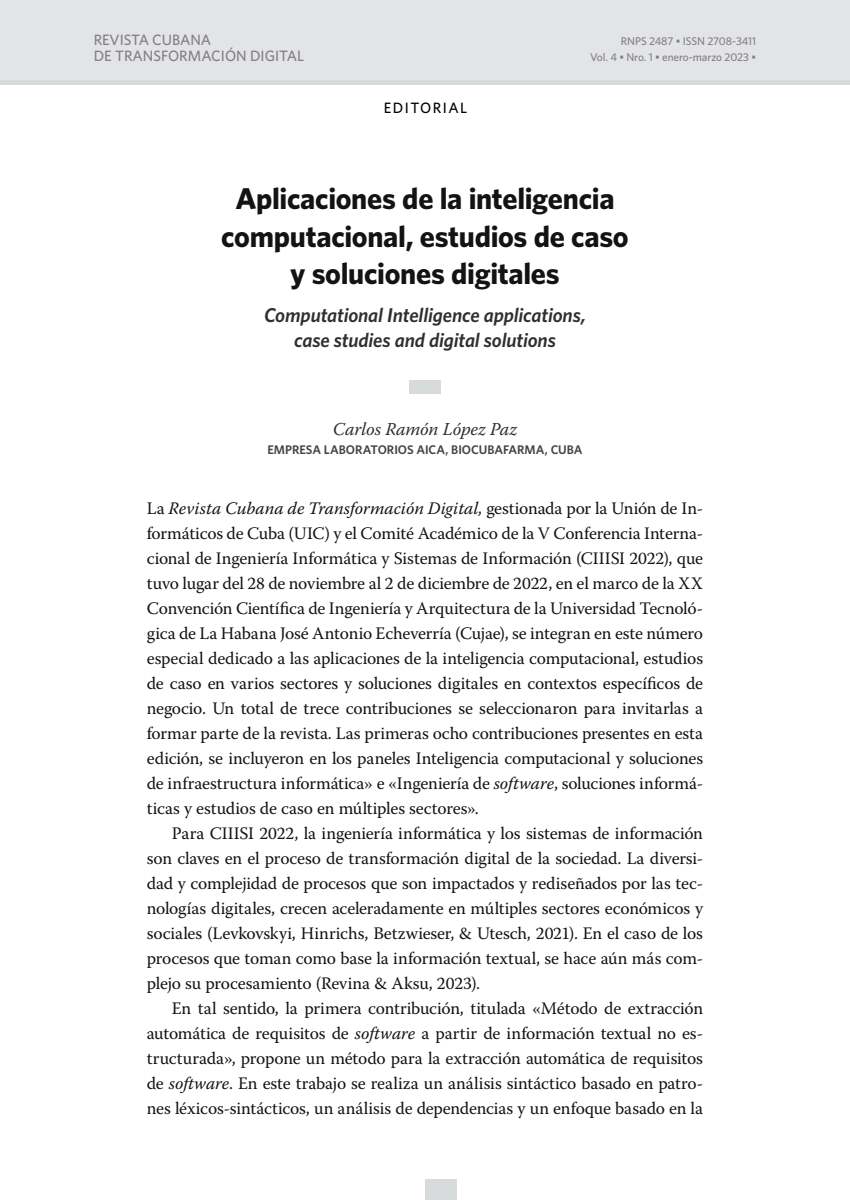
<style>
.page{position:relative;width:850px;height:1200px;background:#fff}
.page>*{position:absolute;margin:0;border:0;box-sizing:border-box;transform-origin:0 0}
.t1{font:700 30px/37.5px "Whitney";letter-spacing:-.01em;color:#131313;text-align:center}
.t2{font:italic 600 20px/25px "Whitney";letter-spacing:-.005em;color:#2f2f2f;text-align:center}
.t3{font:italic 18.12px "Warnock Pro";letter-spacing:-.01em;color:#2f2f2f}
.t4{font:17.5px/25px "Warnock Pro";letter-spacing:-.005em;color:#131313;text-align:justify}
.t5{font:500 15px/16.2px "Whitney";color:#818084}
.t6{font:500 15px "Whitney";letter-spacing:.1em;color:#000}
.t7{font:600 12.5px "Whitney";letter-spacing:-.005em;color:#454347}
.t8{font:500 11.25px/16.2px "Whitney";letter-spacing:-.005em;color:#818084;text-align:right}
.s1{font-style:italic}
</style>
<div class="page">
<div style="left:0;top:0;width:850px;height:80px;background:#e3e4e6"></div>
<div style="left:0;top:80px;width:850px;height:5px;background:#d8dbdc"></div>
<div style="left:425px;top:1179px;width:31px;height:21px;background:#d8dbdc"></div>
<div style="left:409px;top:380px;width:32px;height:14px;background:#d8dbdc"></div>
<p class="t5" style="left:94px;top:31px;width:212px">REVISTA CUBANA<br>DE TRANSFORMACIÓN DIGITAL</p>
<p class="t6" style="left:384px;top:98px;width:85px">EDITORIAL</p>
<p class="t8" style="left:590px;top:32px;width:167px">RNPS 2487 • ISSN 2708-3411<br>VOL. 4 • NRO. 1 • ENERO-MARZO 2023 •</p>
<h1 class="t1" style="left:221px;top:179px;width:409px">Aplicaciones de la inteligencia computacional, estudios de caso y soluciones digitales</h1>
<p class="t2" style="left:264px;top:302px;width:323px">Computational Intelligence applications, case studies and digital solutions</p>
<p class="t3" style="left:333px;top:418px;width:186px">Carlos Ramón López Paz</p>
<p class="t7" style="left:267px;top:442px;width:251px">EMPRESA LABORATORIOS AI CA, BIOCUBAFARMA</p>
<p class="t7" style="left:545px;top:442px;width:39px">, CU BA</p>
<p class="t4" style="left:147px;top:495px;width:558px">La <span class="s1">Revista Cubana de Transformación Digital,</span> gestionada por la Unión de In&shy;formáticos de Cuba (UIC) y el Comité Académico de la V Conferencia Interna&shy;cional de Ingeniería Informática y Sistemas de Información (CIIISI 2022), que tuvo lugar del 28 de noviembre al 2 de diciembre de 2022, en el marco de la XX Convención Científica de Ingeniería y Arquitectura de la Universidad Tecnoló&shy;gica de La Habana José Antonio Echeverría (Cujae), se integran en este número especial dedicado a las aplicaciones de la inteligencia computacional, estudios de caso en varios sectores y soluciones digitales en contextos específicos de negocio. Un total de trece contribuciones se seleccionaron para invitarlas a formar parte de la revista. Las primeras ocho contribuciones presentes en esta edición, se incluyeron en los paneles Inteligencia computacional y soluciones de infraestructura informática» e «Ingeniería de <span class="s1">software</span>, soluciones informá&shy;ticas y estudios de caso en múltiples sectores».</p>
<p class="t4" style="left:147px;top:820px;width:558px;text-indent:25px">Para CIIISI 2022, la ingeniería informática y los sistemas de información son claves en el proceso de transformación digital de la sociedad. La diversi&shy;dad y complejidad de procesos que son impactados y rediseñados por las tec&shy;nologías digitales, crecen aceleradamente en múltiples sectores económicos y sociales (Levkovskyi, Hinrichs, Betzwieser, &amp; Utesch, 2021). En el caso de los procesos que toman como base la información textual, se hace aún más com&shy;plejo su procesamiento (Revina &amp; Aksu, 2023).</p>
<p class="t4" style="left:147px;top:995px;width:558px;text-indent:25px">En tal sentido, la primera contribución, titulada «Método de extracción automática de requisitos de <span class="s1">software</span> a partir de información textual no es&shy;tructurada», propone un método para la extracción automática de requisitos de <span class="s1">software</span>. En este trabajo se realiza un análisis sintáctico basado en patro&shy;nes léxicos-sintácticos, un análisis de dependencias y un enfoque basado en la</p>
</div>
